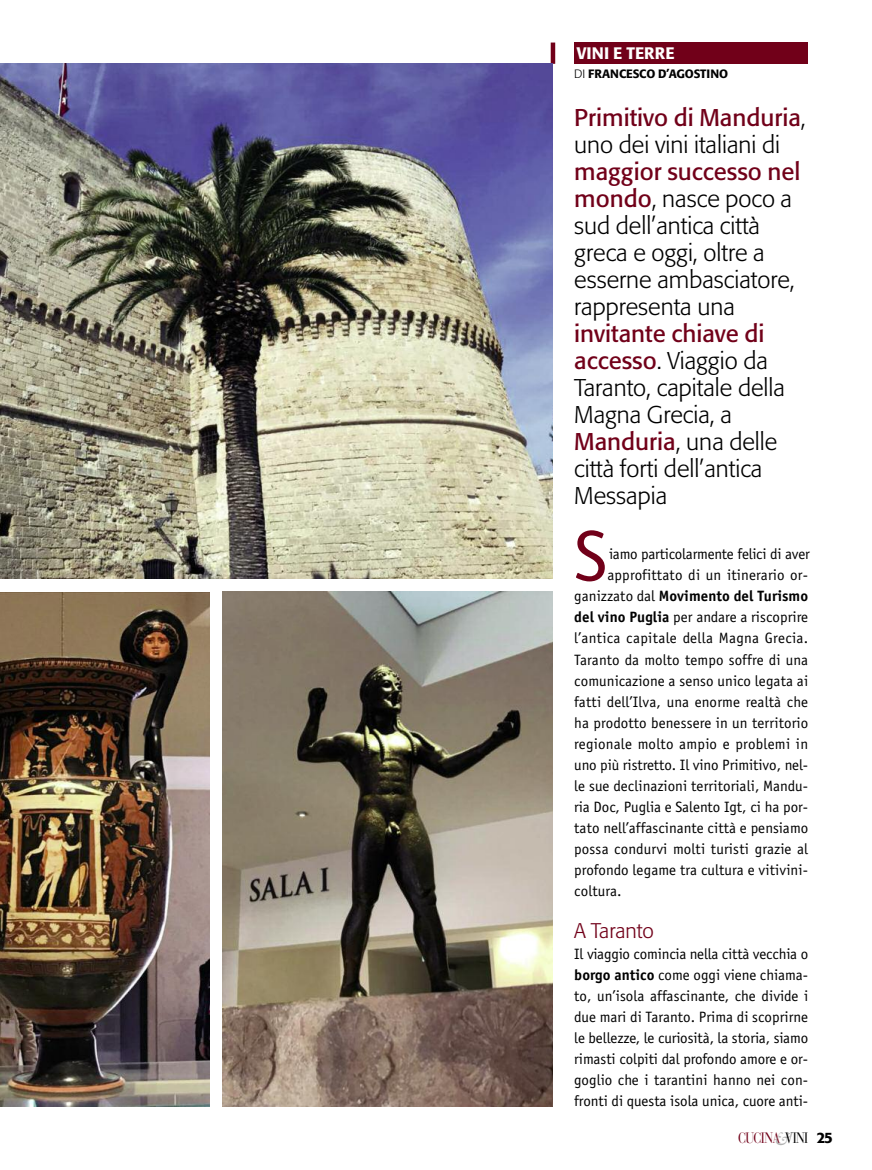
<style>
.page{position:relative;width:872px;height:1170px;background:#fff}
.page>*{position:absolute;margin:0;border:0;box-sizing:border-box;transform-origin:0 0}
.t1{font:71.7px "Officina Sans";color:#710019}
.t2{font:300 24px/27px "Formata";color:#000}
.t3{font:300 21px "Formata";color:#710019}
.t4{font:500 16.5px "Formata";letter-spacing:.02em;color:#fff}
.t5{font:15px/21px "Officina Sans";letter-spacing:.005em;color:#000;text-align:justify}
.t6{font:15px "Officina Sans";letter-spacing:.025em;color:#000}
.t7{font:700 15px "Officina Sans";letter-spacing:.005em;color:#000}
.t8{font:15px "Bauer Bodoni";letter-spacing:-.055em;color:#710019;scale:.8 1}
.t9{font:500 12px "Formata";color:#000}
.s1{font-weight:300}
.s2{font-weight:400;color:#710019}
.s3{font-weight:400}
.s4{font-weight:700}
.s5{font-family:"New Baskerville";font-style:italic;font-size:18px;color:#b3b3b3}
.s6{color:#000}
.s7{font-family:"Formata";font-weight:500;color:#000}
</style>
<div class="page">
<div style="left:574px;top:43px;width:234px;height:21px;background:#710019"></div>
<hr style="left:551px;top:43px;width:4px;height:21px;background:#710019">
<img style="left:222px;top:591px;width:331px;height:515px">
<img style="left:0;top:64px;width:553px;height:514px">
<img style="left:0;top:593px;width:209px;height:513px">
<p class="t4" style="left:577px;top:46px;width:100px">VINI E TERRE</p>
<p class="t9" style="left:574px;top:68px;width:155px"><span class="s1">DI</span> FRANCESCO D’AGOSTINO</p>
<h2 class="t2" style="left:574px;top:105px;width:233px"><span class="s2">Primitivo di Manduria</span>, uno dei vini italiani di</h2>
<h2 class="t2" style="left:574px;top:159px;width:228px"><span class="s2">maggior successo nel mondo</span>, nasce poco a sud dell’antica città greca e oggi, oltre a esserne ambasciatore, rappresenta una</h2>
<h2 class="t2" style="left:574px;top:321px;width:212px"><span class="s2">invitante chiave di accesso</span>. Viaggio da<br>Taranto, capitale della<br>Magna Grecia, a<br><span class="s2">Manduria</span>, una delle città forti dell’antica<br>Messapia</h2>
<h1 class="t1" style="left:574px;top:529px;width:35px">S</h1>
<p class="t5" style="left:609px;top:545px;width:202px">iamo particolarmente felici di aver</p>
<p class="t5" style="left:607px;top:566px;width:202px">approfittato di un itinerario or-</p>
<p class="t7" style="left:574px;top:590px;width:235px"><span class="s3">ganizzato dal</span> Movimento del Turismo</p>
<p class="t5" style="left:574px;top:608px;width:235px"><span class="s4">del vino Puglia</span> per andare a riscoprire</p>
<p class="t6" style="left:574px;top:632px;width:235px">l’antica capitale della Magna Grecia.</p>
<p class="t5" style="left:574px;top:650px;width:235px">Taranto da molto tempo soffre di una</p>
<p class="t5" style="left:574px;top:671px;width:235px">comunicazione a senso unico legata ai</p>
<p class="t5" style="left:574px;top:692px;width:235px">fatti dell’Ilva, una enorme realtà che</p>
<p class="t5" style="left:574px;top:713px;width:235px">ha prodotto benessere in un territorio</p>
<p class="t5" style="left:574px;top:734px;width:235px">regionale molto ampio e problemi in</p>
<p class="t5" style="left:574px;top:755px;width:235px">uno più ristretto. Il vino Primitivo, nel-</p>
<p class="t5" style="left:574px;top:776px;width:235px">le sue declinazioni territoriali, Mandu-</p>
<p class="t5" style="left:574px;top:797px;width:235px">ria Doc, Puglia e Salento Igt, ci ha por-</p>
<p class="t5" style="left:574px;top:818px;width:235px">tato nell’affascinante città e pensiamo</p>
<p class="t5" style="left:574px;top:839px;width:235px">possa condurvi molti turisti grazie al</p>
<p class="t5" style="left:574px;top:860px;width:235px">profondo legame tra cultura e vitivini-</p>
<p class="t5" style="left:574px;top:881px;width:49px">coltura.</p>
<h3 class="t3" style="left:574px;top:921px;width:81px">A Taranto</h3>
<p class="t5" style="left:574px;top:944px;width:235px">Il viaggio comincia nella città vecchia o <span class="s4">borgo antico</span> come oggi viene chiama&shy;to, un’isola affascinante, che divide i due mari di Taranto. Prima di scoprirne le bellezze, le curiosità, la storia, siamo rimasti colpiti dal profondo amore e or&shy;goglio che i tarantini hanno nei con&shy;fronti di questa isola unica, cuore anti-</p>
<p class="t8" style="left:738px;top:1132px;width:120px">CUCINA<span class="s5">&amp;</span><span class="s6">VINI</span> <span class="s7">25</span></p>
</div>
